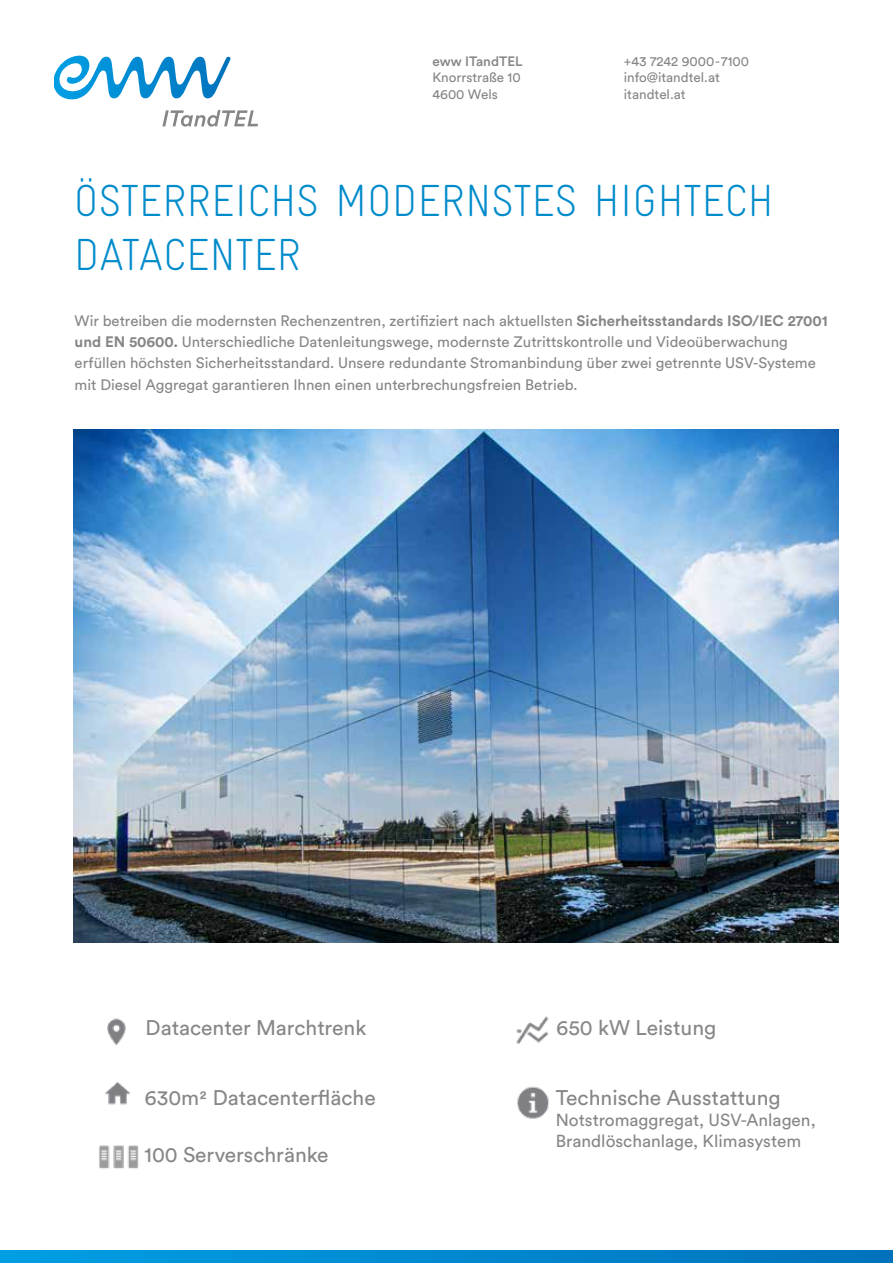
<style>
.page{position:relative;width:893px;height:1263px;background:#fff}
.page>*{position:absolute;margin:0;border:0;box-sizing:border-box;transform-origin:0 0}
.t1{font:45px/54px "Gravur Condensed Light CE";color:#008bcb}
.t2{font:21px "Circular Pro";color:#878787}
.t3{font:17.25px/21px "Circular Pro";color:#878787}
.t4{font:15px/21.3px "Circular Pro";color:#878686}
.t5{font:13.5px/16.2px "Circular Pro";color:#878686}
.t6{font:500 13.5px "Circular Pro";color:#878686}
.s1{font-weight:700}
</style>
<div class="page">
<svg style="left:54px;top:55px;width:177px;height:45px"></svg>
<svg style="left:162px;top:110px;width:96px;height:17px"></svg>
<svg style="left:0;top:1250px;width:893px;height:13px;background:#0088d0"></svg>
<img style="left:74px;top:429px;width:765px;height:514px">
<img style="left:107px;top:1018px;width:19px;height:28px">
<img style="left:99px;top:1145px;width:40px;height:24px">
<img style="left:105px;top:1081px;width:25px;height:24px">
<img style="left:516px;top:1016px;width:33px;height:28px">
<img style="left:517px;top:1086px;width:32px;height:33px">
<p class="t6" style="left:432px;top:52px;width:92px">eww ITandTEL</p>
<p class="t5" style="left:432px;top:69px;width:90px">Knorrstraße 10<br>4600 Wels</p>
<p class="t5" style="left:624px;top:53px;width:127px">+43 7242 9000-7100 info@itandtel.at itandtel.at</p>
<h1 class="t1" style="left:74px;top:173px;width:701px">ÖSTERREICHS MODERNSTES HIGHTECH<br>DATACENTER</h1>
<p class="t4" style="left:75px;top:309px;width:754px">Wir betreiben die modernsten Rechenzentren, zertifiziert nach aktuellsten <span class="s1">Sicherheitsstandards ISO/IEC 27001 und EN 50600.</span> Unterschiedliche Datenleitungswege, modernste Zutrittskontrolle und Videoüberwachung erfüllen höchsten Sicherheitsstandard. Unsere redundante Stromanbindung über zwei getrennte USV-Systeme mit Diesel Aggregat garantieren Ihnen einen unterbrechungsfreien Betrieb.</p>
<h2 class="t2" style="left:146px;top:1014px;width:222px">Datacenter Marchtrenk</h2>
<h2 class="t2" style="left:145px;top:1083px;width:233px">630m2 Datacenterfläche</h2>
<h2 class="t2" style="left:145px;top:1140px;width:186px">100 Serverschränke</h2>
<h2 class="t2" style="left:556px;top:1014px;width:162px">650 kW Leistung</h2>
<h2 class="t2" style="left:556px;top:1083px;width:226px">Technische Ausstattung</h2>
<p class="t3" style="left:556px;top:1108px;width:261px">Notstromaggregat, USV-Anlagen,<br>Brandlöschanlage, Klimasystem</p>
</div>
